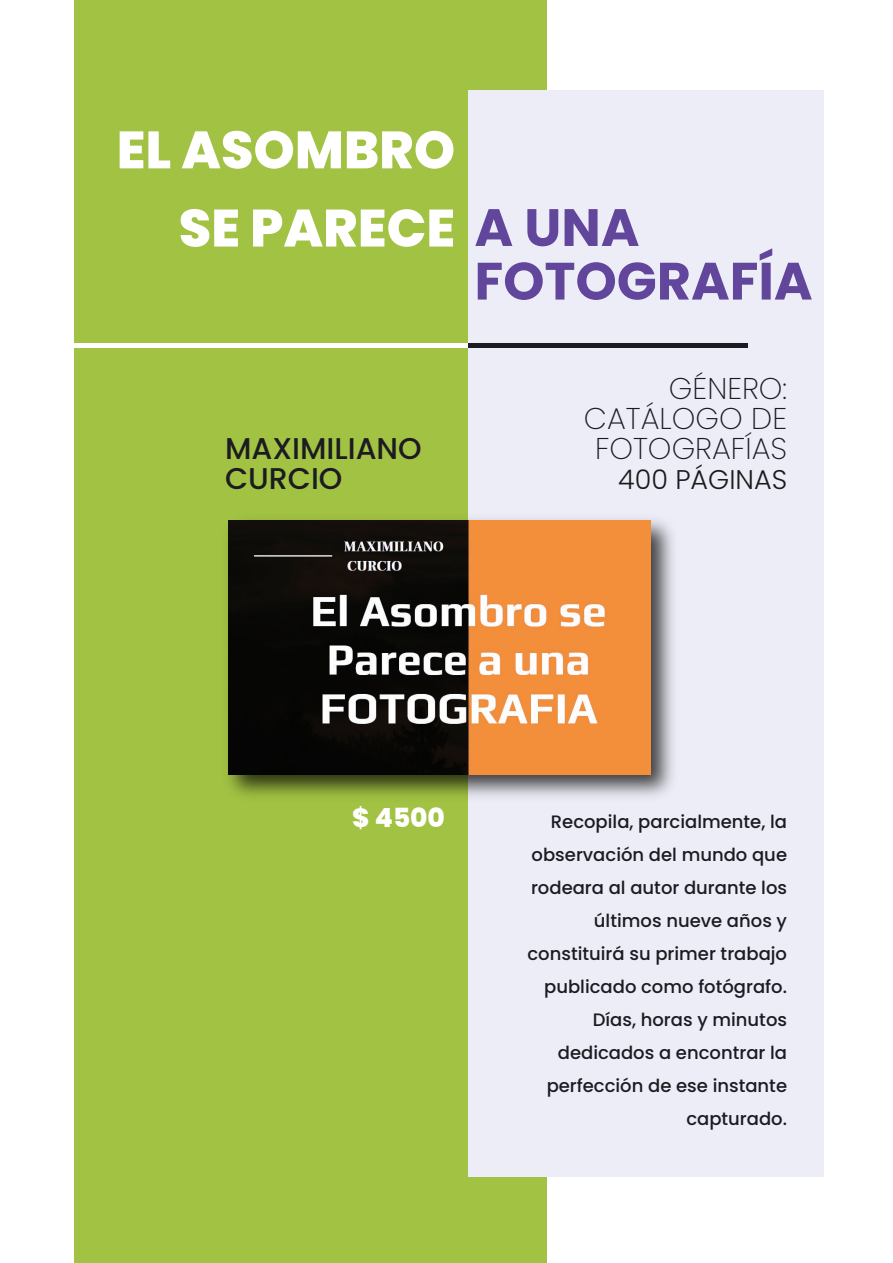
<style>
.page{position:relative;width:893px;height:1263px;background:#fff}
.page>*{position:absolute;margin:0;border:0;box-sizing:border-box;transform-origin:0 0}
.t1{font:800 52.5px/78.2px "Poppins";color:#fff}
.t2{font:700 52.5px "Poppins";color:#62469c}
.t3{font:200 30px/30px "Poppins";color:#1d1b22;text-align:right}
.t4{font:500 30px/30px "Poppins";color:#1d1b22}
.t5{font:300 27px "Poppins";color:#1a1a1c}
.t6{font:800 26.4px "Poppins";color:#fff}
.t7{font:500 18px/33px "Poppins";color:#1d1b22;text-align:right}
.s1{font-weight:700;color:#62469c}
</style>
<div class="page">
<div style="left:75px;top:0;width:472px;height:1262px;background:#a2c243"></div>
<div style="left:468px;top:91px;width:356px;height:1086px;background:#ecedf6"></div>
<hr style="left:60px;top:344px;width:457px;height:4px;background:#fff">
<hr style="left:468px;top:344px;width:280px;height:4px;background:#1d1b22">
<img style="left:228px;top:519px;width:446px;height:278px">
<img style="left:229px;top:521px;width:421px;height:254px">
<h1 class="t1" style="left:179px;top:111px;width:462px;text-indent:-62px">EL ASOMBRO<br>SE PARECE <span class="s1">A UNA</span></h1>
<h1 class="t2" style="left:474px;top:251px;width:340px">FOTOGRAFÍA</h1>
<h2 class="t4" style="left:225px;top:434px;width:198px">MAXIMILIANO<br>CURCIO</h2>
<h2 class="t3" style="left:584px;top:374px;width:205px">GÉNERO:<br>CATÁLOGO DE<br>FOTOGRAFÍAS</h2>
<h3 class="t5" style="left:618px;top:464px;width:170px">400 PÁGINAS</h3>
<h3 class="t6" style="left:352px;top:803px;width:94px">$ 4500</h3>
<p class="t7" style="left:527px;top:805px;width:261px">Recopila, parcialmente, la observación del mundo que rodeara al autor durante los últimos nueve años y constituirá su primer trabajo publicado como fotógrafo.<br>Días, horas y minutos dedicados a encontrar la perfección de ese instante capturado.</p>
</div>
